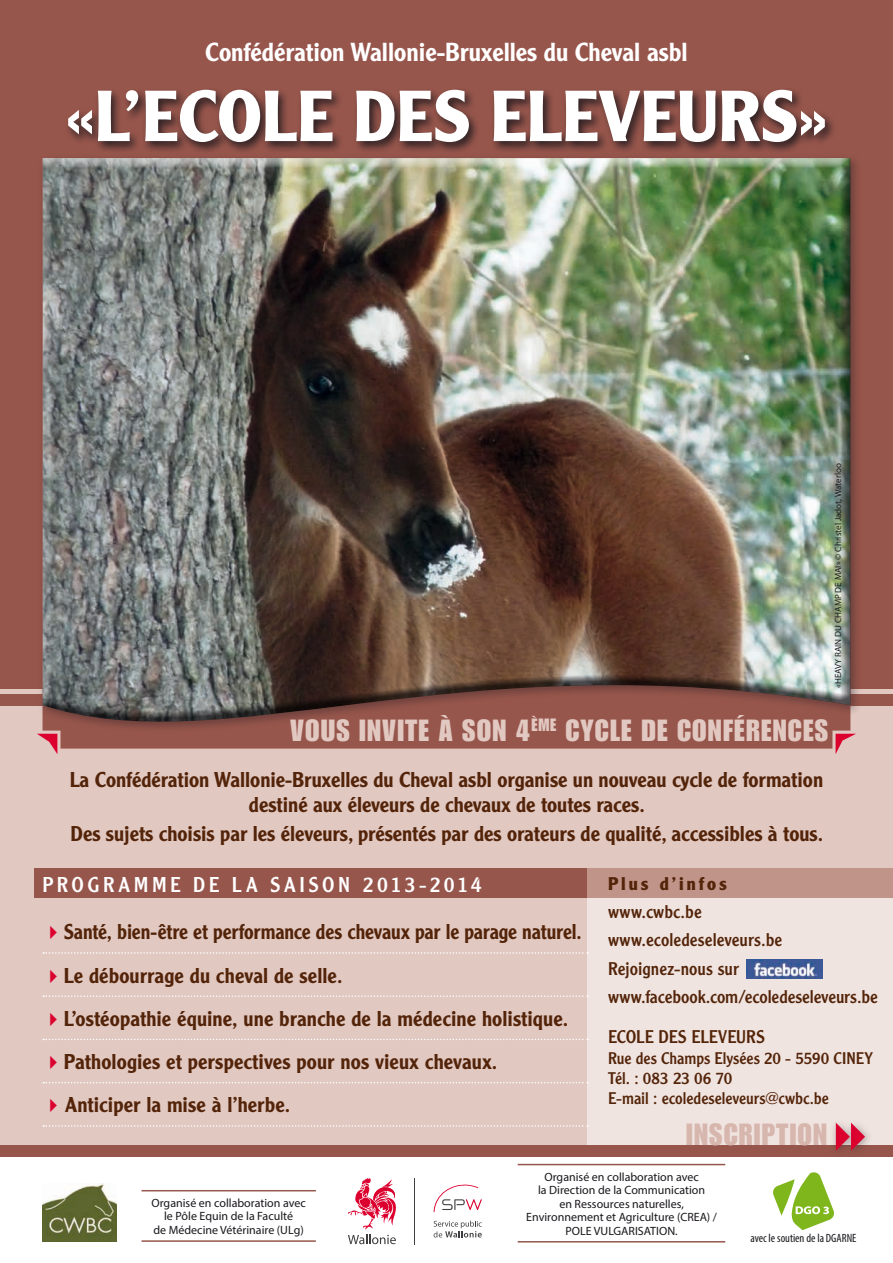
<style>
.page{position:relative;width:893px;height:1263px;background:#fff}
.page>*{position:absolute;margin:0;border:0;box-sizing:border-box;transform-origin:0 0}
.t1{font:700 70.5px "Clearface Gothic LT Std";color:#fff}
.t2{font:30px "Impact LT Std";letter-spacing:.04em;color:#e1c8c1}
.t3{font:30px "Impact LT Std";letter-spacing:.04em;color:#d7b6ae}
.t4{font:500 25.5px "Clearface Gothic LT Std";color:#fff}
.t5{font:500 21px/25.2px "Clearface Gothic LT Std";color:#532409;text-align:center}
.t6{font:500 21px "Clearface Gothic LT Std";color:#532409;scale:.95 1}
.t7{font:21px "Clearface Gothic LT Std";letter-spacing:.165em;color:#fff}
.t8{font:18px/28.2px "Clearface Gothic LT Std";letter-spacing:.005em;color:#532409}
.t9{font:700 18px "Clearface Gothic LT Std";letter-spacing:.165em;color:#532409}
.t10{font:16.5px/20.2px "Clearface Gothic LT Std";color:#532409}
.t11{font:12px/13.5px "Myriad Pro";color:#1a171c;text-align:center}
.t12{font:condensed 12px "Myriad Pro";color:#1a171c}
.t13{font:9px "Myriad Pro";color:#1a171c}
.s1{color:#dc002f}
</style>
<div class="page">
<div style="left:0;top:0;width:893px;height:1154px;background:#e1c8c1"></div>
<div style="left:0;top:0;width:893px;height:688px;background:#97564c"></div>
<div style="left:0;top:694px;width:893px;height:12px;background:#97564c"></div>
<svg style="left:43px;top:733px;width:807px;height:16px;background:#99594f"></svg>
<svg style="left:37px;top:734px;width:20px;height:20px"></svg>
<svg style="left:836px;top:734px;width:20px;height:20px"></svg>
<div style="left:588px;top:869px;width:305px;height:288px;background:#f0e4e0"></div>
<div style="left:0;top:1145px;width:893px;height:12px;background:#97564c"></div>
<div style="left:37px;top:153px;width:824px;height:580px;background:#1a171c;opacity:.35"></div>
<div style="left:41px;top:158px;width:810px;height:565px;background:#1a171c;opacity:.75"></div>
<div style="left:64px;top:86px;width:773px;height:69px;background:#1a171c;opacity:.85"></div>
<div style="left:34px;top:869px;width:554px;height:29px;background:#97564c"></div>
<div style="left:588px;top:869px;width:305px;height:29px;background:#c19489"></div>
<svg style="left:43px;top:952px;width:545px;height:2px"></svg>
<svg style="left:43px;top:995px;width:545px;height:2px"></svg>
<svg style="left:43px;top:1039px;width:545px;height:1px"></svg>
<svg style="left:43px;top:1082px;width:545px;height:1px"></svg>
<svg style="left:43px;top:1125px;width:545px;height:2px"></svg>
<div style="left:829px;top:1117px;width:45px;height:42px;background:#1a171c;opacity:.35"></div>
<svg style="left:836px;top:1123px;width:29px;height:28px"></svg>
<img style="left:746px;top:960px;width:76px;height:18px">
<img style="left:43px;top:1183px;width:73px;height:58px">
<hr style="left:142px;top:1190px;width:174px;height:1px;background:#97564c">
<hr style="left:142px;top:1240px;width:174px;height:2px;background:#97564c">
<hr style="left:518px;top:1164px;width:207px;height:1px;background:#97564c">
<hr style="left:518px;top:1241px;width:207px;height:1px;background:#97564c">
<svg style="left:773px;top:1172px;width:61px;height:58px"></svg>
<svg style="left:348px;top:1178px;width:48px;height:66px"></svg>
<hr style="left:415px;top:1178px;width:1px;height:66px;background:#3e3e40">
<svg style="left:434px;top:1184px;width:48px;height:28px"></svg>
<svg style="left:434px;top:1220px;width:48px;height:17px"></svg>
<p class="t4" style="left:205px;top:36px;width:484px">Confédération Wallonie-Bruxelles du Cheval asbl</p>
<h1 class="t1" style="left:66px;top:75px;width:762px">«L’ECOLE DES ELEVEURS»</h1>
<p class="t13" style="left:832px;top:688px;width:226px;rotate:-90deg">«HEAVY RAIN DU CHAMP DE MAI» © Christel Jadot, Waterloo</p>
<h2 class="t2" style="left:290px;top:713px;width:539px">VOUS INVITE À SON 4<sup>ÈME</sup> CYCLE DE CONFÉRENCES</h2>
<p class="t5" style="left:70px;top:766px;width:755px">La Confédération Wallonie-Bruxelles du Cheval asbl organise un nouveau cycle de formation destiné aux éleveurs de chevaux de toutes races.</p>
<p class="t5" style="left:71px;top:821px;width:754px">Des sujets choisis par les éleveurs, présentés par des orateurs de qualité, accessibles à tous.</p>
<p class="t7" style="left:43px;top:871px;width:441px">PROGRAMME DE LA SAISON 2013-2014</p>
<p class="t6" style="left:43px;top:919px;width:569px"><span class="s1">✔</span>Santé, bien-être et performance des chevaux par le parage naturel.</p>
<p class="t5" style="left:43px;top:962px;width:301px"><span class="s1">✔</span>Le débourrage du cheval de selle.</p>
<p class="t5" style="left:43px;top:1006px;width:527px"><span class="s1">✔</span>L’ostéopathie équine, une branche de la médecine holistique.</p>
<p class="t5" style="left:43px;top:1049px;width:456px"><span class="s1">✔</span>Pathologies et perspectives pour nos vieux chevaux.</p>
<p class="t5" style="left:43px;top:1092px;width:249px"><span class="s1">✔</span>Anticiper la mise à l’herbe.</p>
<p class="t9" style="left:608px;top:873px;width:120px">Plus d’infos</p>
<p class="t8" style="left:608px;top:897px;width:271px">www.cwbc.be www.ecoledeseleveurs.be<br>Rejoignez-nous sur www.facebook.com/ecoledeseleveurs.be</p>
<p class="t8" style="left:608px;top:1022px;width:158px">ECOLE DES ELEVEURS</p>
<p class="t10" style="left:608px;top:1047px;width:266px">Rue des Champs Elysées 20 - 5590 CINEY<br>Tél. : 083 23 06 70<br>E-mail : ecoledeseleveurs@cwbc.be</p>
<p class="t11" style="left:152px;top:1196px;width:156px">Organisé en collaboration avec le Pôle Equin de la Faculté<br>de Médecine Vétérinaire (ULg)</p>
<h2 class="t3" style="left:686px;top:1117px;width:142px">INSCRIPTION</h2>
<p class="t11" style="left:526px;top:1169px;width:192px">Organisé en collaboration avec<br>la Direction de la Communication<br>en Ressources naturelles,<br>Environnement et Agriculture (CREA) /<br>POLE VULGARISATION.</p>
<p class="t12" style="left:750px;top:1230px;width:107px">avec le soutien de la DGARNE</p>
</div>
